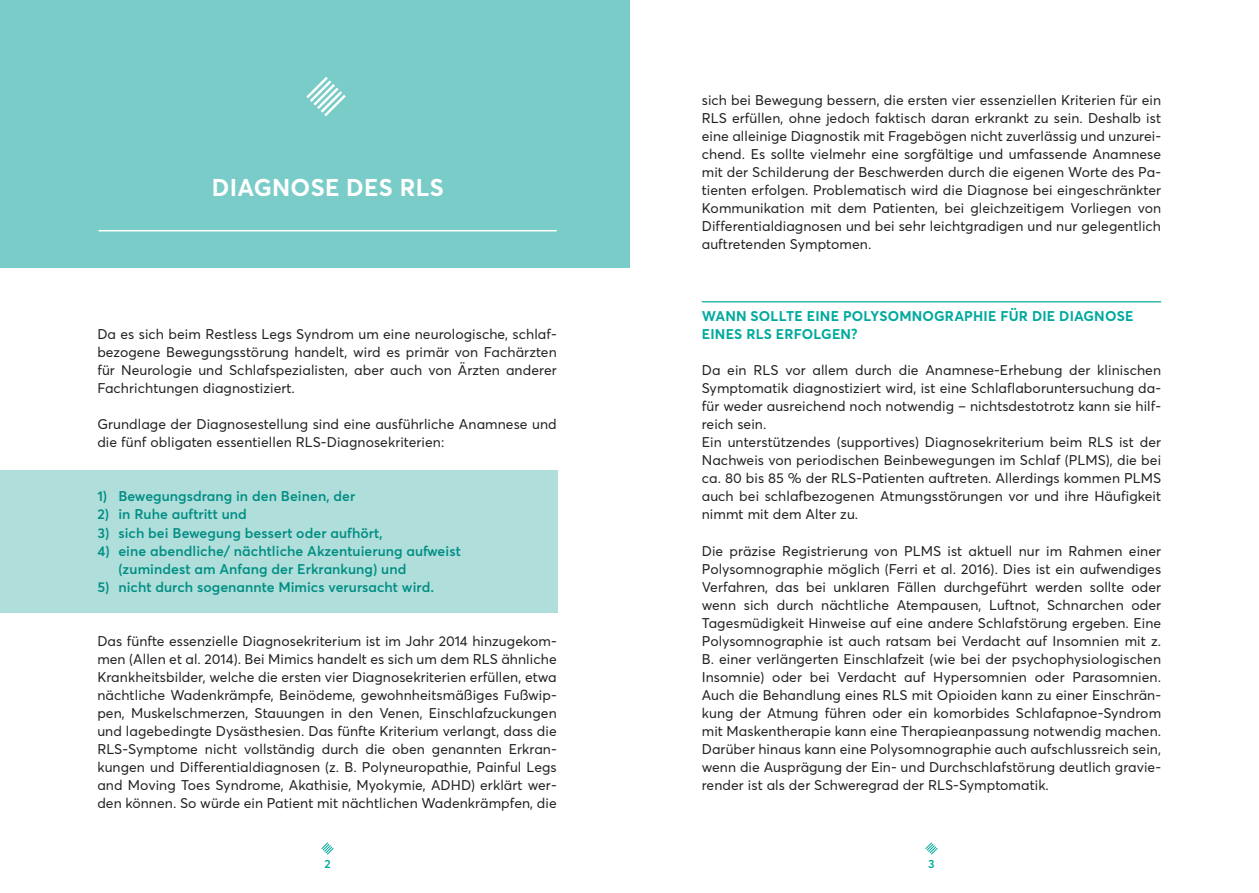
<style>
.page{position:relative;width:1259px;height:893px;background:#fff}
.page>*{position:absolute;margin:0;border:0;box-sizing:border-box;transform-origin:0 0}
.t1{font:700 24px "Averta Std";letter-spacing:.015em;color:#fff}
.Fließtext{font:13.95px/18px "Averta Std";letter-spacing:.005em;color:#231f20;text-align:justify}
.Fließtext-2{font:600 13.95px "Averta Std";letter-spacing:.005em;color:#008e84}
.Headline{font:700 13.95px/18px "Averta Std";letter-spacing:.015em;color:#00a99d}
.t2{font:600 11.7px "Averta Std";color:#00a99d}
</style>
<div class="page">
<svg style="left:321px;top:842px;width:13px;height:13px"></svg>
<svg style="left:925px;top:842px;width:13px;height:13px"></svg>
<div style="left:0;top:471px;width:557px;height:142px;background:#afdedb"></div>
<hr style="left:702px;top:301px;width:459px;height:1px;background:#00a99d">
<div style="left:0;top:0;width:629px;height:267px;background:#7accc8"></div>
<hr style="left:98px;top:230px;width:459px;height:1px;background:#fff">
<svg style="left:306px;top:77px;width:40px;height:39px"></svg>
<p class="t1" style="left:212px;top:172px;width:233px">DIAGNOSE DES RLS</p>
<p class="Fließtext" style="left:97px;top:325px;width:461px">Da es sich beim Restless Legs Syndrom um eine neurologische, schlaf&shy;bezogene Bewegungsstörung handelt, wird es primär von Fachärzten für Neurologie und Schlafspezialisten, aber auch von Ärzten anderer Fachrichtungen diagnostiziert.</p>
<p class="Fließtext" style="left:97px;top:415px;width:461px">Grundlage der Diagnosestellung sind eine ausführliche Anamnese und die fünf obligaten essentiellen RLS-Diagnosekriterien:</p>
<p class="Fließtext-2" style="left:97px;top:488px;width:259px">1) Bewegungsdrang in den Beinen, der</p>
<p class="Fließtext-2" style="left:97px;top:506px;width:151px">2) in Ruhe auftritt und</p>
<p class="Fließtext-2" style="left:97px;top:524px;width:287px">3) sich bei Bewegung bessert oder aufhört,</p>
<p class="Fließtext-2" style="left:97px;top:542px;width:365px">4) eine abendliche/ nächtliche Akzentuierung aufweist</p>
<p class="Fließtext-2" style="left:118px;top:560px;width:289px">(zumindest am Anfang der Erkrankung) und</p>
<p class="Fließtext-2" style="left:97px;top:578px;width:338px">5) nicht durch sogenannte Mimics verursacht wird.</p>
<p class="Fließtext" style="left:97px;top:631px;width:461px">Das fünfte essenzielle Diagnosekriterium ist im Jahr 2014 hinzugekom&shy;men (Allen et al. 2014). Bei Mimics handelt es sich um dem RLS ähnliche Krankheitsbilder, welche die ersten vier Diagnosekriterien erfüllen, etwa nächtliche Wadenkrämpfe, Beinödeme, gewohnheitsmäßiges Fußwip&shy;pen, Muskelschmerzen, Stauungen in den Venen, Einschlafzuckungen und lagebedingte Dysästhesien. Das fünfte Kriterium verlangt, dass die RLS-Symptome nicht vollständig durch die oben genannten Erkran&shy;kungen und Differentialdiagnosen (z. B. Polyneuropathie, Painful Legs and Moving Toes Syndrome, Akathisie, Myokymie, ADHD) erklärt wer&shy;den können. So würde ein Patient mit nächtlichen Wadenkrämpfen, die</p>
<p class="Fließtext" style="left:702px;top:91px;width:461px">sich bei Bewegung bessern, die ersten vier essenziellen Kriterien für ein RLS erfüllen, ohne jedoch faktisch daran erkrankt zu sein. Deshalb ist eine alleinige Diagnostik mit Fragebögen nicht zuverlässig und unzurei&shy;chend. Es sollte vielmehr eine sorgfältige und umfassende Anamnese mit der Schilderung der Beschwerden durch die eigenen Worte des Pa&shy;tienten erfolgen. Problematisch wird die Diagnose bei eingeschränkter Kommunikation mit dem Patienten, bei gleichzeitigem Vorliegen von Differentialdiagnosen und bei sehr leichtgradigen und nur gelegentlich auftretenden Symptomen.</p>
<p class="Headline" style="left:702px;top:307px;width:433px">WANN SOLLTE EINE POLYSOMNOGRAPHIE FÜR DIE DIAGNOSE<br>EINES RLS ERFOLGEN?</p>
<p class="Fließtext" style="left:702px;top:361px;width:461px">Da ein RLS vor allem durch die Anamnese-Erhebung der klinischen Symptomatik diagnostiziert wird, ist eine Schlaflaboruntersuchung da&shy;für weder ausreichend noch notwendig – nichtsdestotrotz kann sie hilf&shy;reich sein.</p>
<p class="Fließtext" style="left:702px;top:433px;width:461px">Ein unterstützendes (supportives) Diagnosekriterium beim RLS ist der Nachweis von periodischen Beinbewegungen im Schlaf (PLMS), die bei ca. 80 bis 85 % der RLS-Patienten auftreten. Allerdings kommen PLMS auch bei schlafbezogenen Atmungsstörungen vor und ihre Häufigkeit nimmt mit dem Alter zu.</p>
<p class="Fließtext" style="left:702px;top:541px;width:461px">Die präzise Registrierung von PLMS ist aktuell nur im Rahmen einer Polysomnographie möglich (Ferri et al. 2016). Dies ist ein aufwendiges Verfahren, das bei unklaren Fällen durchgeführt werden sollte oder wenn sich durch nächtliche Atempausen, Luftnot, Schnarchen oder Tagesmüdigkeit Hinweise auf eine andere Schlafstörung ergeben. Eine Polysomnographie ist auch ratsam bei Verdacht auf Insomnien mit z.<br>B. einer verlängerten Einschlafzeit (wie bei der psychophysiologischen Insomnie) oder bei Verdacht auf Hypersomnien oder Parasomnien.<br>Auch die Behandlung eines RLS mit Opioiden kann zu einer Einschrän&shy;kung der Atmung führen oder ein komorbides Schlafapnoe-Syndrom mit Maskentherapie kann eine Therapieanpassung notwendig machen.<br>Darüber hinaus kann eine Polysomnographie auch aufschlussreich sein, wenn die Ausprägung der Ein- und Durchschlafstörung deutlich gravie&shy;render ist als der Schweregrad der RLS-Symptomatik.</p>
<p class="t2" style="left:324px;top:856px;width:8px">2</p>
<p class="t2" style="left:928px;top:856px;width:8px">3</p>
</div>
